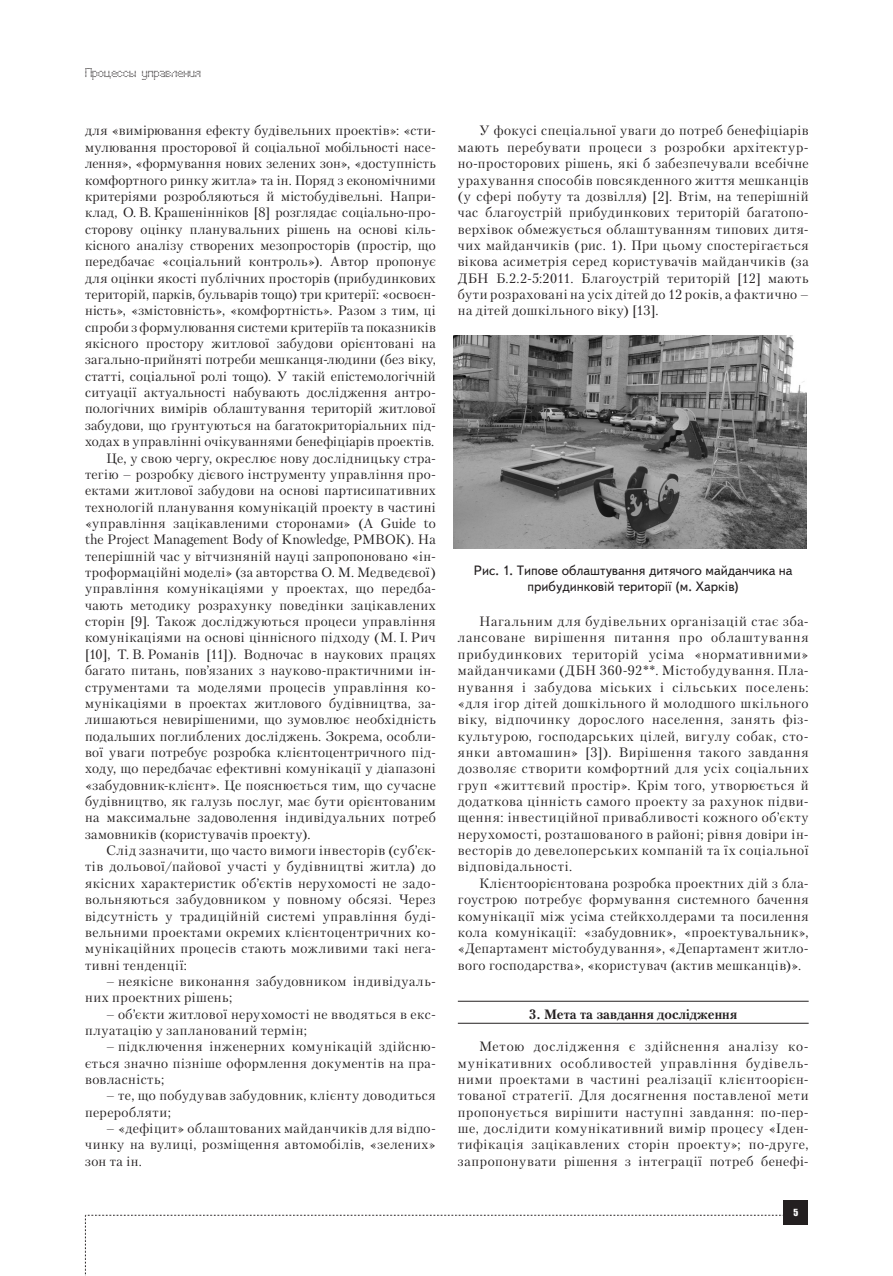
<style>
.page{position:relative;width:893px;height:1276px;background:#fff}
.page>*{position:absolute;margin:0;border:0;box-sizing:border-box;transform-origin:0 0}
.Text{font:13.5px/16.4px "Petersburg C";letter-spacing:.035em;color:#231f20;text-align:justify}
.risunok{font:13.5px/16.2px "Text Book C";color:#231f20;text-align:center}
.Punkt{font:700 13.5px "Petersburg C";color:#231f20}
.t1{font:12px "Perfo";letter-spacing:.015em;color:#231f20}
.t2{font:9px "Impact";color:#fff}
</style>
<div class="page">
<svg style="left:85px;top:1215px;width:699px;height:61px"></svg>
<div style="left:784px;top:1200px;width:24px;height:25px;background:#231f20"></div>
<hr style="left:458px;top:1001px;width:351px;height:1px;background:#231f20">
<hr style="left:458px;top:1023px;width:351px;height:1px;background:#231f20">
<img style="left:453px;top:335px;width:353px;height:213px">
<p class="t1" style="left:85px;top:66px;width:117px">Процессы управления</p>
<p class="Text" style="left:85px;top:122px;width:352px">для «вимірювання ефекту будівельних проектів»: «сти&shy;мулювання просторової й соціальної мобільності насе&shy;лення», «формування нових зелених зон», «доступність комфортного ринку житла» та ін. Поряд з економічними критеріями розробляються й містобудівельні. Напри&shy;клад, О. В. Крашенінніков [8] розглядає соціально-про&shy;сторову оцінку планувальних рішень на основі кіль&shy;кісного аналізу створених мезопросторів (простір, що передбачає «соціальний контроль»). Автор пропонує для оцінки якості публічних просторів (прибудинкових територій, парків, бульварів тощо) три критерії: «освоєн&shy;ність», «змістовність», «комфортність». Разом з тим, ці спроби з формулювання системи критеріїв та показників якісного простору житлової забудови орієнтовані на загально-прийняті потреби мешканця-людини (без віку, статті, соціальної ролі тощо). У такій епістемологічній ситуації актуальності набувають дослідження антро&shy;пологічних вимірів облаштування територій житлової забудови, що ґрунтуються на багатокриторіальних під&shy;ходах в управлінні очікуваннями бенефіціарів проектів.</p>
<p class="Text" style="left:85px;top:449px;width:352px;text-indent:21px">Це, у свою чергу, окреслює нову дослідницьку стра&shy;тегію – розробку дієвого інструменту управління про&shy;ектами житлової забудови на основі партисипативних технологій планування комунікацій проекту в частині «управління зацікавленими сторонами» (A Guide to the Project Management Body of Knowledge, РМВОК). На теперішній час у вітчизняній науці запропоновано «ін&shy;троформаційні моделі» (за авторства О. М. Медведєвої) управління комунікаціями у проектах, що передба&shy;чають методику розрахунку поведінки зацікавлених сторін [9]. Також досліджуються процеси управління комунікаціями на основі ціннісного підходу (М. І. Рич [10], Т. В. Романів [11]). Водночас в наукових працях багато питань, пов’язаних з науково-практичними ін&shy;струментами та моделями процесів управління ко&shy;мунікаціями в проектах житлового будівництва, за&shy;лишаються невирішеними, що зумовлює необхідність подальших поглиблених досліджень. Зокрема, особли&shy;вої уваги потребує розробка клієнтоцентричного під&shy;ходу, що передбачає ефективні комунікації у діапазоні «забудовник-клієнт». Це пояснюється тим, що сучасне будівництво, як галузь послуг, має бути орієнтованим на максимальне задоволення індивідуальних потреб замовників (користувачів проекту).</p>
<p class="Text" style="left:85px;top:842px;width:352px;text-indent:21px">Слід зазначити, що часто вимоги інвесторів (суб’єк&shy;тів дольової/пайової участі у будівництві житла) до якісних характеристик об’єктів нерухомості не задо&shy;вольняються забудовником у повному обсязі. Через відсутність у традиційній системі управління буді&shy;вельними проектами окремих клієнтоцентричних ко&shy;мунікаційних процесів стають можливими такі нега&shy;тивні тенденції:</p>
<p class="Text" style="left:85px;top:973px;width:352px;text-indent:21px">– неякісне виконання забудовником індивідуаль&shy;них проектних рішень;</p>
<p class="Text" style="left:85px;top:1005px;width:352px;text-indent:21px">– об’єкти житлової нерухомості не вводяться в екс&shy;плуатацію у запланований термін;</p>
<p class="Text" style="left:85px;top:1038px;width:352px;text-indent:21px">– підключення інженерних комунікацій здійсню&shy;ється значно пізніше оформлення документів на пра&shy;вовласність;</p>
<p class="Text" style="left:85px;top:1087px;width:352px;text-indent:21px">– те, що побудував забудовник, клієнту доводиться переробляти;</p>
<p class="Text" style="left:85px;top:1120px;width:352px;text-indent:21px">– «дефіцит» облаштованих майданчиків для відпо&shy;чинку на вулиці, розміщення автомобілів, «зелених» зон та ін.</p>
<p class="Text" style="left:458px;top:122px;width:352px;text-indent:21px">У фокусі спеціальної уваги до потреб бенефіціарів мають перебувати процеси з розробки архітектур&shy;но-просторових рішень, які б забезпечували всебічне урахування способів повсякденного життя мешканців (у сфері побуту та дозвілля) [2]. Втім, на теперішній час благоустрій прибудинкових територій багатопо&shy;верхівок обмежується облаштуванням типових дитя&shy;чих майданчиків (рис. 1). При цьому спостерігається вікова асиметрія серед користувачів майданчиків (за ДБН Б.2.2-5:2011. Благоустрій територій [12] мають бути розраховані на усіх дітей до 12 років, а фактично – на дітей дошкільного віку) [13].</p>
<p class="risunok" style="left:474px;top:562px;width:320px">Рис. 1. Типове облаштування дитячого майданчика на прибудинковій території (м. Харків)</p>
<p class="Text" style="left:458px;top:613px;width:352px;text-indent:21px">Нагальним для будівельних організацій стає зба&shy;лансоване вирішення питання про облаштування прибудинкових територій усіма «нормативними» майданчиками (ДБН 360-92**. Містобудування. Пла&shy;нування і забудова міських і сільських поселень: «для ігор дітей дошкільного й молодшого шкільного віку, відпочинку дорослого населення, занять фіз&shy;культурою, господарських цілей, вигулу собак, сто&shy;янки автомашин» [3]). Вирішення такого завдання дозволяє створити комфортний для усіх соціальних груп «життєвий простір». Крім того, утворюється й додаткова цінність самого проекту за рахунок підви&shy;щення: інвестиційної привабливості кожного об’єкту нерухомості, розташованого в районі; рівня довіри ін&shy;весторів до девелоперських компаній та їх соціальної відповідальності.</p>
<p class="Text" style="left:458px;top:874px;width:352px;text-indent:21px">Клієнтоорієнтована розробка проектних дій з бла&shy;гоустрою потребує формування системного бачення комунікації між усіма стейкхолдерами та посилення кола комунікації: «забудовник», «проектувальник», «Департамент містобудування», «Департамент житло&shy;вого господарства», «користувач (актив мешканців)».</p>
<p class="Punkt" style="left:529px;top:1005px;width:210px">3. Мета та завдання дослідження</p>
<p class="Text" style="left:458px;top:1038px;width:352px;text-indent:21px">Метою дослідження є здійснення аналізу ко&shy;мунікативних особливостей управління будівель&shy;ними проектами в частині реалізації клієнтоорієн&shy;тованої стратегії. Для досягнення поставленої мети пропонується вирішити наступні завдання: по-пер&shy;ше, дослідити комунікативний вимір процесу «Іден&shy;тифікація зацікавлених сторін проекту»; по-друге, запропонувати рішення з інтеграції потреб бенефі-</p>
<p class="t2" style="left:793px;top:1205px;width:6px">5</p>
</div>
